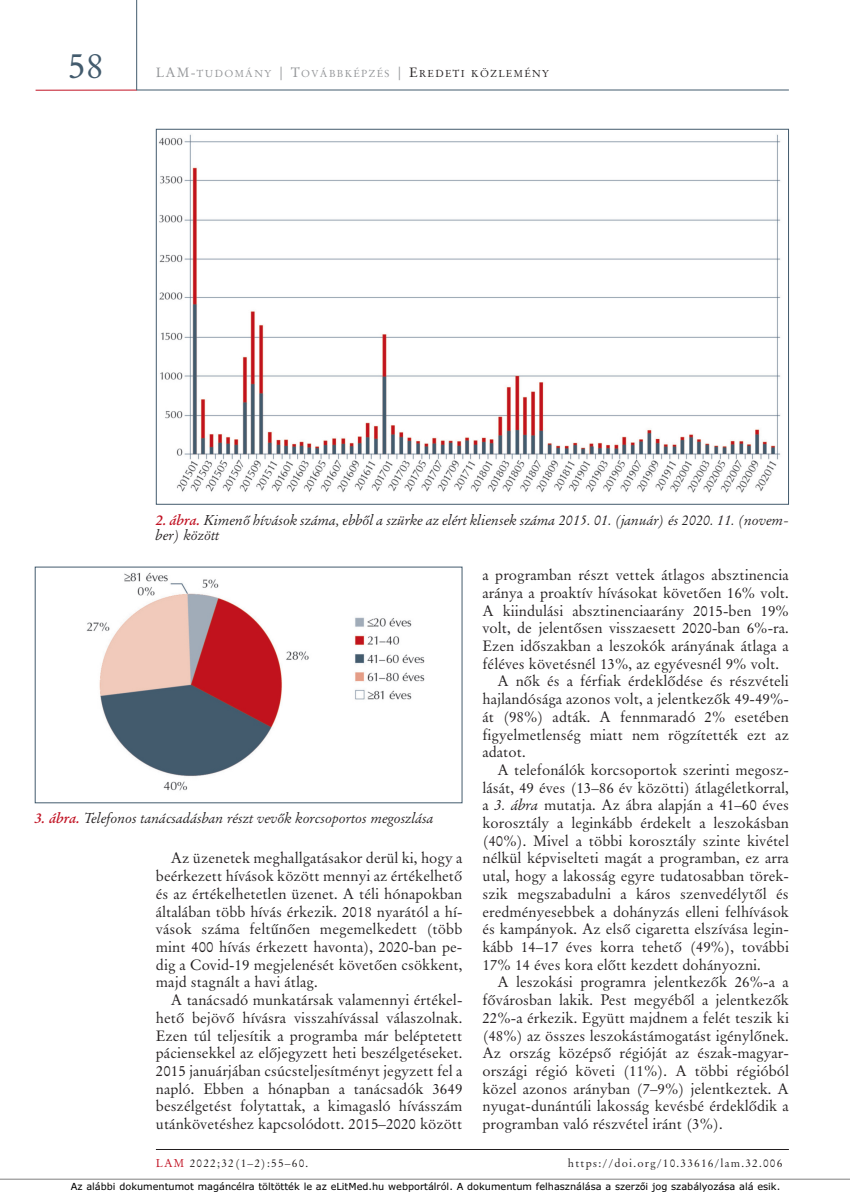
<style>
.page{position:relative;width:851px;height:1193px;background:#fff}
.page>*{position:absolute;margin:0;border:0;box-sizing:border-box;transform-origin:0 0}
.t1{font:36px "Original Garamond HU Normal";color:#435b6d}
.t2{font:15px/17.7px "Original Garamond HU Normal";color:#231f20;text-align:justify}
.t3{font:14.25px/15.8px "Original Garamond HU Italic";color:#231f20}
.t4{font:11.4px "Original Garamond HU Normal";letter-spacing:.1em;color:#231f20}
.t5{font:10.2px "Original Garamond HU Normal";letter-spacing:.135em;color:#939598}
.t6{font:9.75px "TT3610 O00";color:#000}
.s1{font-size:13.5px}
.s2{font-size:13.5px;color:#231f20}
.s3{color:#231f20}
.s4{font-family:"Original Garamond HU Bold";font-style:italic;color:#c11223}
.s5{font-family:"Original Garamond HU Italic"}
.s6{color:#c11223}
.s7{font-family:"Gill";font-size:11.7px}
</style>
<div class="page">
<hr style="left:36px;top:90px;width:101px;height:1px;background:#c11223">
<hr style="left:156px;top:1148px;width:632px;height:1px;background:#231f20">
<hr style="left:136px;top:0;width:1px;height:90px;background:#435b6d">
<hr style="left:137px;top:90px;width:651px;height:1px;background:#435b6d">
<img style="left:158px;top:134px;width:623px;height:359px">
<img style="left:86px;top:572px;width:339px;height:219px">
<div style="left:35px;top:566px;width:427px;height:237px;border:1px solid #435b6d"></div>
<hr style="left:0;top:1178px;width:849px;height:1px;background:#808080">
<h1 class="t1" style="left:68px;top:50px;width:37px">58</h1>
<p class="t5" style="left:156px;top:69px;width:394px"><span class="s1">LAM-</span>TUDOMÁNY <span class="s1">| T</span>OVÁBBKÉPZÉS <span class="s1">|</span> <span class="s2">E</span><span class="s3">REDETI KÖZLEMÉNY</span></p>
<p class="t3" style="left:156px;top:513px;width:634px"><span class="s4">2. ábra.</span> Kimenô hívások száma, ebbôl a szürke az elért kliensek száma 2015. 01. (január) és 2020. 11. (novem&shy;ber) között</p>
<p class="t3" style="left:35px;top:811px;width:400px"><span class="s4">3. ábra.</span> Telefonos tanácsadásban részt vevôk korcsoportos megoszlása</p>
<p class="t2" style="left:156px;top:850px;width:308px;text-indent:15px">Az üzenetek meghallgatásakor derül ki, hogy a beérkezett hívások között mennyi az értékelhetô és az értékelhetetlen üzenet. A téli hónapokban általában több hívás érkezik. 2018 nyarától a hí - vások száma feltûnôen megemelkedett (több mint 400 hívás érkezett havonta), 2020-ban pe - dig a Covid-19 megjelenését követôen csökkent, majd stagnált a havi átlag.</p>
<p class="t2" style="left:156px;top:992px;width:308px;text-indent:15px">A tanácsadó munkatársak valamennyi értékel&shy;hetô bejövô hívásra visszahívással válaszolnak.<br>Ezen túl teljesítik a programba már beléptetett páciensekkel az elôjegyzett heti beszélgetéseket.<br>2015 januárjában csúcsteljesítményt jegyzett fel a napló. Ebben a hónapban a tanácsadók 3649 beszélgetést folytattak, a kimagasló hívásszám utánkövetéshez kapcsolódott. 2015–2020 között</p>
<p class="t2" style="left:482px;top:567px;width:308px">a programban részt vettek átlagos absztinencia</p>
<p class="t2" style="left:482px;top:585px;width:308px">aránya a proaktív hívásokat követôen 16% volt.</p>
<p class="t2" style="left:482px;top:602px;width:308px">A kiindulási absztinenciaarány 2015-ben 19%</p>
<p class="t2" style="left:482px;top:620px;width:308px">volt, de jelentôsen visszaesett 2020-ban 6%-ra.</p>
<p class="t2" style="left:482px;top:638px;width:308px">Ezen idôszakban a leszokók arányának átlaga a</p>
<p class="t2" style="left:482px;top:655px;width:298px">féléves követésnél 13%, az egyévesnél 9% volt.</p>
<p class="t2" style="left:497px;top:673px;width:293px">A nôk és a férfiak érdeklôdése és részvételi</p>
<p class="t2" style="left:482px;top:691px;width:308px">hajlandósága azonos volt, a jelentkezôk 49-49%-</p>
<p class="t2" style="left:482px;top:709px;width:308px">át (98%) adták. A fennmaradó 2% esetében</p>
<p class="t2" style="left:482px;top:726px;width:308px">figyelmetlenség miatt nem rögzítették ezt az</p>
<p class="t2" style="left:482px;top:744px;width:45px">adatot.</p>
<p class="t2" style="left:497px;top:762px;width:293px">A telefonálók korcsoportok szerinti megosz-</p>
<p class="t2" style="left:482px;top:779px;width:308px">lását, 49 éves (13–86 év közötti) át lag életkorral,</p>
<p class="t2" style="left:482px;top:797px;width:308px">a <span class="s5">3. ábra</span> mutatja. Az ábra alapján a 41–60 éves</p>
<p class="t2" style="left:482px;top:815px;width:308px">korosztály a leginkább érdekelt a leszokásban</p>
<p class="t2" style="left:482px;top:832px;width:308px">(40%). Mivel a többi korosztály szinte kivétel</p>
<p class="t2" style="left:482px;top:850px;width:308px">nélkül képviselteti magát a programban, ez arra</p>
<p class="t2" style="left:482px;top:868px;width:308px">utal, hogy a lakosság egyre tudatosabban törek-</p>
<p class="t2" style="left:482px;top:886px;width:308px">szik megszabadulni a káros szenvedélytôl és</p>
<p class="t2" style="left:482px;top:903px;width:308px">eredményesebbek a dohányzás elleni felhívások</p>
<p class="t2" style="left:482px;top:921px;width:308px">és kampányok. Az elsô cigaretta elszívása legin-</p>
<p class="t2" style="left:482px;top:939px;width:308px">kább 14–17 éves korra tehetô (49%), további</p>
<p class="t2" style="left:482px;top:956px;width:280px">17% 14 éves kora elôtt kezdett dohányozni.</p>
<p class="t2" style="left:497px;top:974px;width:293px">A leszokási programra jelentkezôk 26%-a a</p>
<p class="t2" style="left:482px;top:992px;width:308px">fôvárosban lakik. Pest megyébôl a jelentkezôk</p>
<p class="t2" style="left:482px;top:1009px;width:308px">22%-a érkezik. Együtt majdnem a felét teszik ki</p>
<p class="t2" style="left:482px;top:1027px;width:308px">(48%) az összes leszokástámogatást igénylônek.</p>
<p class="t2" style="left:482px;top:1045px;width:308px">Az ország középsô régióját az észak-magyar -</p>
<p class="t2" style="left:482px;top:1063px;width:308px">országi régió követi (11%). A többi régióból</p>
<p class="t2" style="left:482px;top:1080px;width:308px">közel azonos arányban (7–9%) jelentkeztek. A</p>
<p class="t2" style="left:482px;top:1098px;width:308px">nyugat-dunántúli lakosság kevésbé érdeklôdik a</p>
<p class="t2" style="left:482px;top:1116px;width:242px">programban való részvétel iránt (3%).</p>
<p class="t4" style="left:156px;top:1157px;width:154px"><span class="s6">LAM</span> 2022;32(1–2):55–60.</p>
<p class="t4" style="left:567px;top:1157px;width:216px">https://doi.org/10.33616/lam.32.006</p>
<p class="t6" style="left:71px;top:1182px;width:710px">Az alábbi dokumentumot magáncélra töltötték le az eLitMed.hu webportálról. A dokumentum felhasználása a szerz<span class="s7">ô</span>i jog szabályozása alá esik.</p>
</div>
